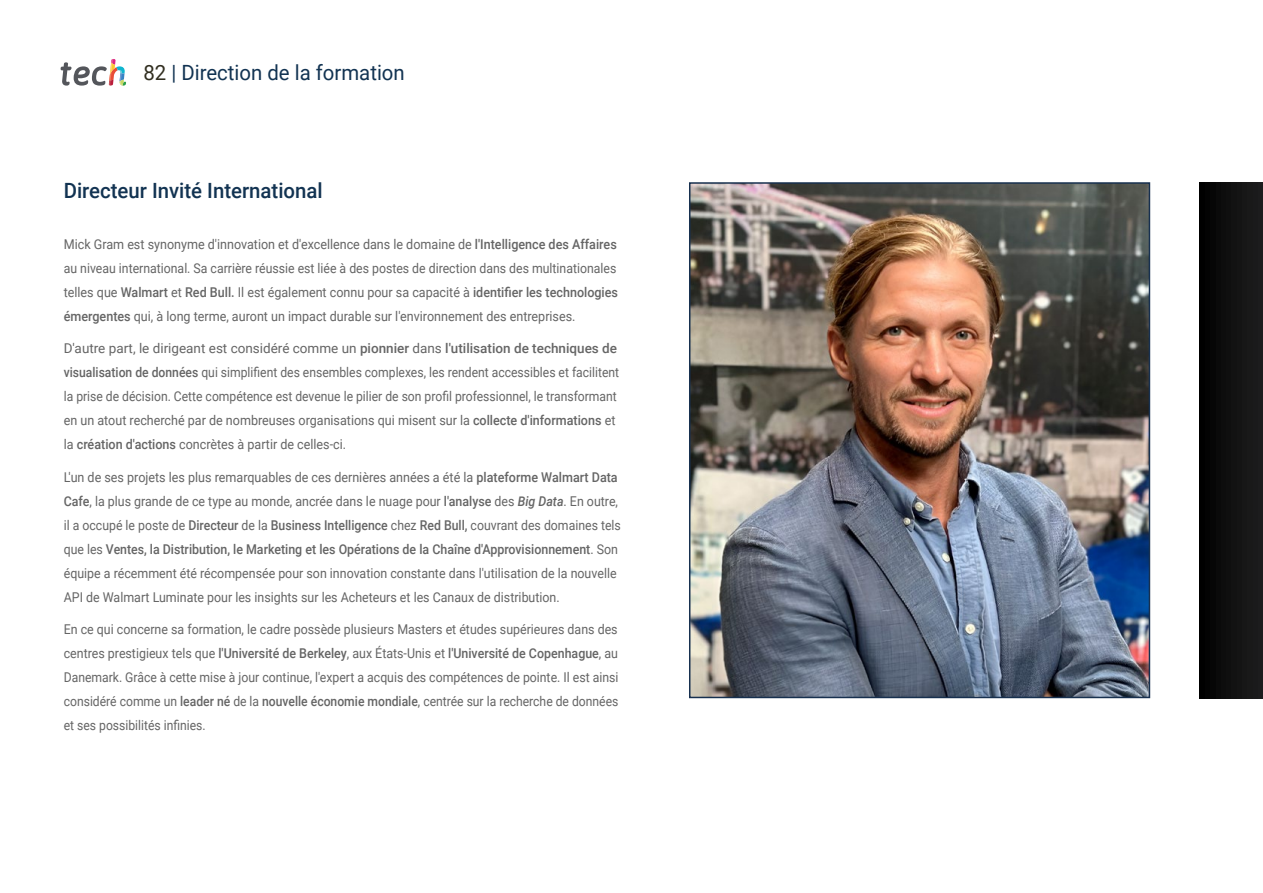
<style>
.page{position:relative;width:1263px;height:893px;background:#fff}
.page>*{position:absolute;margin:0;border:0;box-sizing:border-box;transform-origin:0 0}
.t1{font:500 21px "Roboto";color:#123352}
.t2{font:21px "Roboto";color:#123352}
.t3{font:13.5px/24px "Roboto";color:#656565;scale:.93 1}
.t4{font:13.5px/24px "Roboto";color:#656565}
.t5{font:13.5px/24px "Roboto";color:#656565;text-align:justify;scale:.92 1}
.s1{color:#312e20}
.s2{font-weight:500}
.s3{font-weight:500;font-style:italic}
</style>
<div class="page">
<div style="left:1199px;top:182px;width:64px;height:516px;background:linear-gradient(to right,#000,#1e1e1f)"></div>
<img style="left:692px;top:185px;width:455px;height:510px">
<div style="left:689px;top:182px;width:461px;height:516px;border:2px solid #17304f"></div>
<svg style="left:61px;top:59px;width:65px;height:27px"></svg>
<h1 class="t2" style="left:144px;top:57px;width:263px"><span class="s1">82</span> | Direction de la formation</h1>
<h1 class="t1" style="left:64px;top:176px;width:260px">Directeur Invité International</h1>
<p class="t3" style="left:64px;top:231px;width:597px">Mick Gram est synonyme d'innovation et d'excellence dans le domaine de <span class="s2">l'Intelligence des Affaires </span>au niveau international. Sa carrière réussie est liée à des postes de direction dans des multinationales telles que <span class="s2">Walmart</span> et <span class="s2">Red Bull.</span> Il est également connu pour sa capacité à <span class="s2">identifier les technologies émergentes</span> qui, à long terme, auront un impact durable sur l'environnement des entreprises.</p>
<p class="t4" style="left:64px;top:336px;width:557px">D'autre part, le dirigeant est considéré comme un <span class="s2">pionnier</span> dans <span class="s2">l'utilisation de techniques de visualisation de données</span> qui simplifient des ensembles complexes, les rendent accessibles et facilitent la prise de décision. Cette compétence est devenue le pilier de son profil professionnel, le transformant en un atout recherché par de nombreuses organisations qui misent sur la <span class="s2">collecte d'informations</span> et la <span class="s2">création d'actions</span> concrètes à partir de celles-ci.</p>
<p class="t3" style="left:64px;top:464px;width:600px">L'un de ses projets les plus remarquables de ces dernières années a été la <span class="s2">plateforme Walmart Data Cafe</span>, la plus grande de ce type au monde, ancrée dans le nuage pour <span class="s2">l'analyse</span> des <span class="s3">Big Data</span>. En outre, il a occupé le poste de <span class="s2">Directeur</span> de la <span class="s2">Business Intelligence</span> chez <span class="s2">Red Bull,</span> couvrant des domaines tels que les <span class="s2">Ventes, la Distribution, le Marketing et les Opérations de la Chaîne d'Approvisionnement</span>. Son équipe a récemment été récompensée pour son innovation constante dans l'utilisation de la nouvelle API de Walmart Luminate pour les insights sur les Acheteurs et les Canaux de distribution.</p>
<p class="t5" style="left:64px;top:617px;width:604px">En ce qui concerne sa formation, le cadre possède plusieurs Masters et études supérieures dans des centres prestigieux tels que <span class="s2">l'Université de Berkeley</span>, aux États-Unis et <span class="s2">l'Université de Copenhague</span>, au Danemark. Grâce à cette mise à jour continue, l'expert a acquis des compétences de pointe. Il est ainsi considéré comme un <span class="s2">leader né</span> de la <span class="s2">nouvelle économie mondiale</span>, centrée sur la recherche de données et ses possibilités infinies.</p>
</div>
